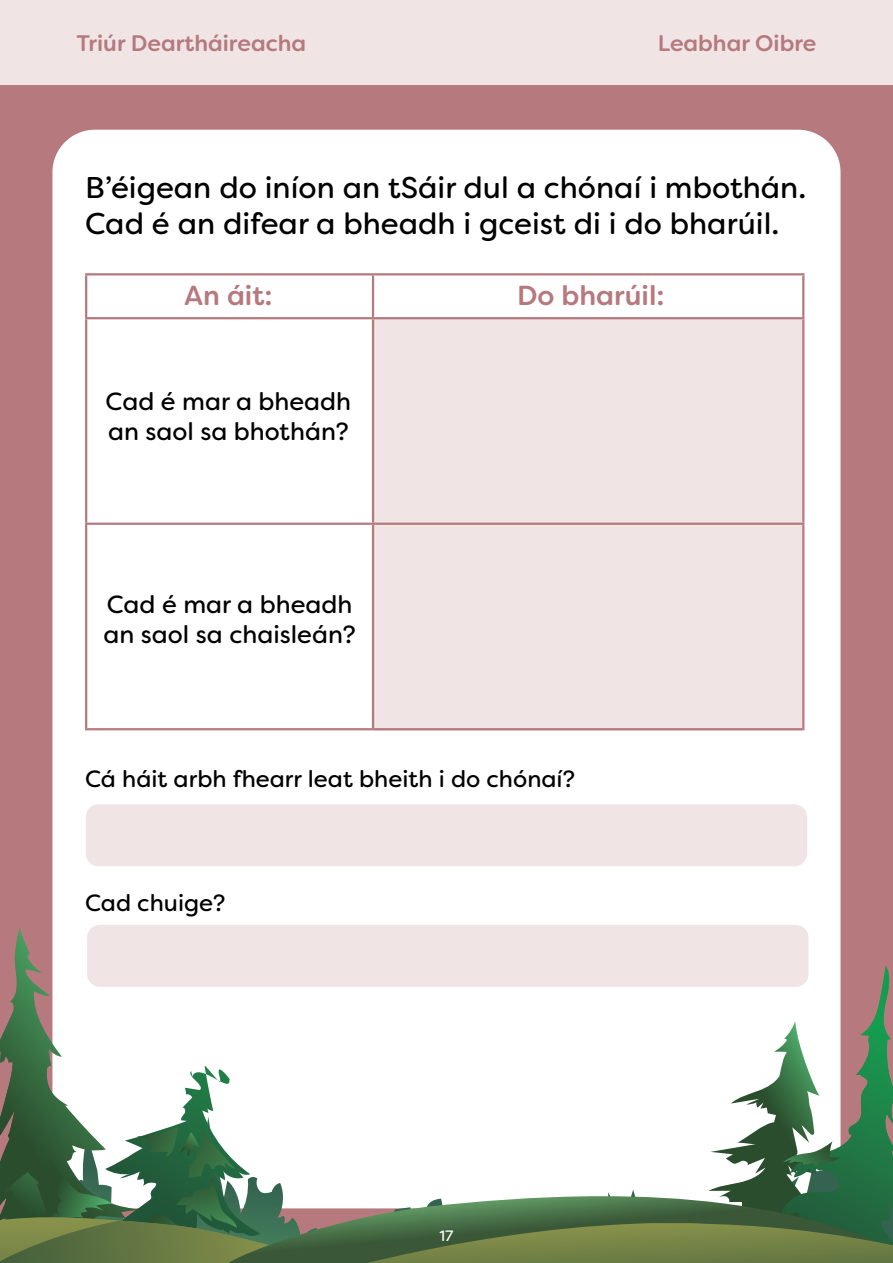
<style>
.page{position:relative;width:893px;height:1263px;background:#fff}
.page>*{position:absolute;margin:0;border:0;box-sizing:border-box;transform-origin:0 0}
.t1{font:30px/36px "Filson Soft";color:#000}
.t2{font:500 27.45px "Filson Soft";color:#b5797e}
.t3{font:24.75px/29.7px "Filson Soft";color:#000}
.t4{font:23.4px "Filson Soft";color:#000}
.t5{font:500 22.5px "Filson Soft";color:#b5797e}
.t6{font:15px "Filson Soft";color:#fff}
</style>
<div class="page">
<div style="left:0;top:85px;width:893px;height:1178px;background:#b5797e"></div>
<div style="left:0;top:0;width:893px;height:85px;background:#f0e4e5"></div>
<div style="left:52px;top:130px;width:788px;height:1078px;background:#fff;border-radius:43px"></div>
<div style="left:374px;top:319px;width:428px;height:411px;background:#f0e4e5"></div>
<hr style="left:85px;top:273px;width:288px;height:2px;background:#b5797e">
<hr style="left:85px;top:275px;width:2px;height:42px;background:#b5797e">
<hr style="left:373px;top:273px;width:431px;height:2px;background:#b5797e">
<hr style="left:372px;top:275px;width:2px;height:42px;background:#b5797e">
<hr style="left:802px;top:275px;width:2px;height:42px;background:#b5797e">
<hr style="left:85px;top:317px;width:288px;height:2px;background:#b5797e">
<hr style="left:85px;top:319px;width:2px;height:204px;background:#b5797e">
<hr style="left:373px;top:317px;width:431px;height:2px;background:#b5797e">
<hr style="left:372px;top:319px;width:2px;height:204px;background:#b5797e">
<hr style="left:802px;top:319px;width:2px;height:204px;background:#b5797e">
<hr style="left:85px;top:523px;width:288px;height:2px;background:#b5797e">
<hr style="left:85px;top:525px;width:2px;height:203px;background:#b5797e">
<hr style="left:373px;top:523px;width:431px;height:2px;background:#b5797e">
<hr style="left:372px;top:525px;width:2px;height:203px;background:#b5797e">
<hr style="left:802px;top:525px;width:2px;height:203px;background:#b5797e">
<hr style="left:85px;top:728px;width:288px;height:2px;background:#b5797e">
<hr style="left:373px;top:728px;width:431px;height:2px;background:#b5797e">
<svg style="left:14px;top:927px;width:39px;height:39px"></svg>
<svg style="left:0;top:966px;width:893px;height:297px"></svg>
<div style="left:86px;top:804px;width:721px;height:62px;background:#f0e4e5;border-radius:13px"></div>
<div style="left:87px;top:925px;width:721px;height:62px;background:#f0e4e5;border-radius:13px"></div>
<p class="t5" style="left:77px;top:28px;width:231px">Triúr Deartháireacha</p>
<p class="t5" style="left:658px;top:28px;width:160px">Leabhar Oibre</p>
<p class="t1" style="left:85px;top:170px;width:723px">B’éigean do iníon an tSáir dul a chónaí i mbothán.<br>Cad é an difear a bheadh i gceist di i do bharúil.</p>
<p class="t2" style="left:184px;top:278px;width:90px">An áit:</p>
<p class="t2" style="left:517px;top:278px;width:149px">Do bharúil:</p>
<p class="t3" style="left:106px;top:387px;width:247px">Cad é mar a bheadh an saol sa bhothán?</p>
<p class="t3" style="left:104px;top:590px;width:254px">Cad é mar a bheadh an saol sa chaisleán?</p>
<p class="t4" style="left:85px;top:763px;width:491px">Cá háit arbh fhearr leat bheith i do chónaí?</p>
<p class="t4" style="left:85px;top:888px;width:142px">Cad chuige?</p>
<p class="t6" style="left:440px;top:1226px;width:15px">17</p>
</div>
